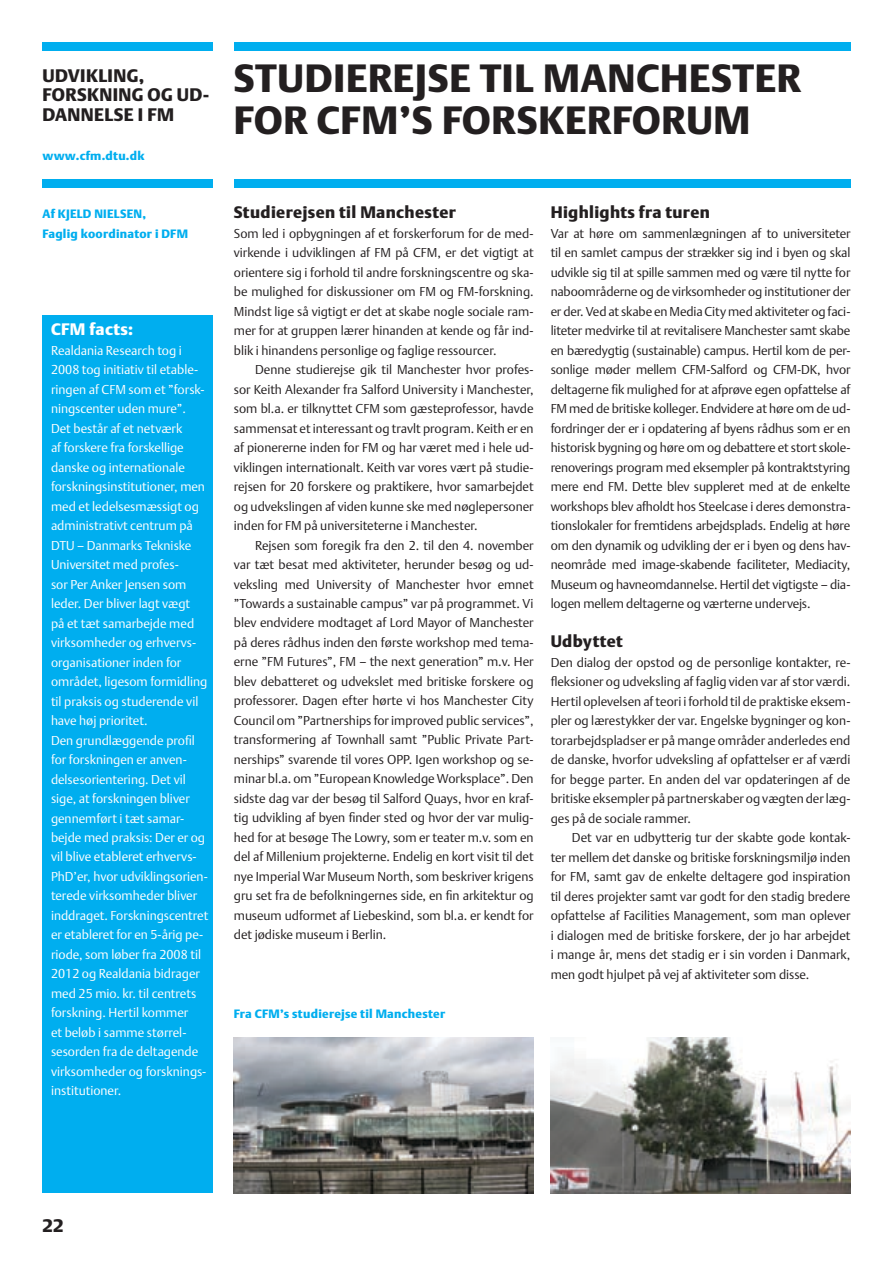
<style>
.page{position:relative;width:893px;height:1263px;background:#fff}
.page>*{position:absolute;margin:0;border:0;box-sizing:border-box;transform-origin:0 0}
.t1{font:39px/42px "DTL Argo T Black";letter-spacing:.02em;color:#231f20}
.t2{font:18px/19.5px "DTL Argo T Black";letter-spacing:.02em;color:#231f20}
.t3{font:16.5px "DTL Argo T Black";letter-spacing:.02em;color:#231f20}
.t4{font:16.5px "DTL Argo T Black";color:#fff}
.t5{font:12.75px/19.5px "DTL Argo T Light";color:#231f20;text-align:justify}
.t6{font:12.75px/19.5px "DTL Argo T Light";color:#fff}
.t7{font:12px/19.5px "DTL Argo T Black";letter-spacing:.02em;color:#00aeef}
</style>
<div class="page">
<div style="left:234px;top:179px;width:616px;height:9px;background:#00aeef"></div>
<div style="left:234px;top:43px;width:616px;height:8px;background:#00aeef"></div>
<div style="left:43px;top:179px;width:170px;height:9px;background:#00aeef"></div>
<div style="left:43px;top:43px;width:170px;height:8px;background:#00aeef"></div>
<img style="left:234px;top:1037px;width:300px;height:156px">
<img style="left:551px;top:1037px;width:299px;height:156px">
<div style="left:43px;top:316px;width:170px;height:877px;background:#00aeef"></div>
<h2 class="t2" style="left:43px;top:65px;width:168px">Udvikling, forskning og ud&shy;dannelse i FM</h2>
<p class="t7" style="left:43px;top:145px;width:104px">www.cfm.dtu.dk</p>
<p class="t7" style="left:43px;top:204px;width:129px">Af Kjeld Nielsen,<br>Faglig koordinator i DFM</p>
<p class="t4" style="left:51px;top:319px;width:13px">CFM</p>
<p class="t4" style="left:89px;top:319px;width:45px">facts:</p>
<p class="t6" style="left:51px;top:340px;width:159px">Realdania Research tog i<br>2008 tog initiativ til etable&shy;ringen af CFM som et ”forsk&shy;ningscenter uden mure”.<br>Det består af et netværk<br>af forskere fra forskellige danske og internationale forskningsinstitutioner, men med et ledelsesmæssigt og administrativt centrum på<br>DTU – Danmarks Tekniske<br>Universitet med profes-<br>sor Per Anker Jensen som leder. Der bliver lagt vægt<br>på et tæt samarbejde med virksomheder og erhvervs&shy;organisationer inden for området, ligesom formidling til praksis og studerende vil have høj prioritet.<br>Den grundlæggende profil for forskningen er anven&shy;delsesorientering. Det vil sige, at forskningen bliver gennemført i tæt samar&shy;bejde med praksis: Der er og vil blive etableret erhvervs-<br>PhD’er, hvor udviklingsorien&shy;terede virksomheder bliver inddraget. Forskningscentret er etableret for en 5-årig pe&shy;riode, som løber fra 2008 til<br>2012 og Realdania bidrager med 25 mio. kr. til centrets forskning. Hertil kommer<br>et beløb i samme størrel&shy;sesorden fra de deltagende virksomheder og forsknings&shy;institutioner.</p>
<h1 class="t1" style="left:234px;top:57px;width:568px">studierejse til Manchester for CFM</h1>
<h1 class="t1" style="left:399px;top:99px;width:353px">’s forskerforum</h1>
<p class="t3" style="left:234px;top:202px;width:224px">Studierejsen til Manchester</p>
<p class="t5" style="left:234px;top:223px;width:301px">Som led i opbygningen af et forskerforum for de med&shy;virkende i udviklingen af FM på CFM, er det vigtigt at orientere sig i forhold til andre forskningscentre og ska&shy;be mulighed for diskussioner om FM og FM-forskning.<br>Mindst lige så vigtigt er det at skabe nogle sociale ram&shy;mer for at gruppen lærer hinanden at kende og får ind&shy;blik i hinandens personlige og faglige ressourcer.</p>
<p class="t5" style="left:234px;top:360px;width:301px;text-indent:21px">Denne studierejse gik til Manchester hvor profes&shy;sor Keith Alexander fra Salford University i Manchester, som bl.a. er tilknyttet CFM som gæsteprofessor, havde sammensat et interessant og travlt program. Keith er en af pionererne inden for FM og har været med i hele ud&shy;viklingen internationalt. Keith var vores vært på studie&shy;rejsen for 20 forskere og praktikere, hvor samarbejdet og udvekslingen af viden kunne ske med nøglepersoner inden for FM på universiteterne i Manchester.</p>
<p class="t5" style="left:234px;top:535px;width:301px;text-indent:21px">Rejsen som foregik fra den 2. til den 4. november var tæt besat med aktiviteter, herunder besøg og ud&shy;veksling med University of Manchester hvor emnet ”Towards a sustainable campus” var på programmet. Vi blev endvidere modtaget af Lord Mayor of Manchester på deres rådhus inden den første workshop med tema&shy;erne ”FM Futures”, FM – the next generation” m.v. Her blev debatteret og udvekslet med britiske forskere og professorer. Dagen efter hørte vi hos Manchester City Council om ”Partnerships for improved public services”, transformering af Townhall samt ”Public Private Part&shy;nerships” svarende til vores OPP. Igen workshop og se&shy;minar bl.a. om ”European Knowledge Worksplace”. Den sidste dag var der besøg til Salford Quays, hvor en kraf&shy;tig udvikling af byen finder sted og hvor der var mulig&shy;hed for at besøge The Lowry, som er teater m.v. som en del af Millenium projekterne. Endelig en kort visit til det nye Imperial War Museum North, som beskriver krigens gru set fra de befolkningernes side, en fin arkitektur og museum udformet af Liebeskind, som bl.a. er kendt for det jødiske museum i Berlin.</p>
<p class="t7" style="left:234px;top:1003px;width:30px">Fra CFM</p>
<p class="t7" style="left:280px;top:1003px;width:167px">’s studierejse til Manchester</p>
<p class="t3" style="left:551px;top:202px;width:161px">Highlights fra turen</p>
<p class="t5" style="left:551px;top:223px;width:301px">Var at høre om sammenlægningen af to universiteter til en samlet campus der strækker sig ind i byen og skal udvikle sig til at spille sammen med og være til nytte for naboområderne og de virksomheder og institutioner der er der. Ved at skabe en Media City med aktiviteter og faci&shy;liteter medvirke til at revitalisere Manchester samt skabe en bæredygtig (sustainable) campus. Hertil kom de per&shy;sonlige møder mellem CFM-Salford og CFM-DK, hvor deltagerne fik mulighed for at afprøve egen opfattelse af FM med de britiske kolleger. Endvidere at høre om de ud&shy;fordringer der er i opdatering af byens rådhus som er en historisk bygning og høre om og debattere et stort skole&shy;renoverings program med eksempler på kontraktstyring mere end FM. Dette blev suppleret med at de enkelte workshops blev afholdt hos Steelcase i deres demonstra&shy;tionslokaler for fremtidens arbejdsplads. Endelig at høre om den dynamik og udvikling der er i byen og dens hav&shy;neområde med image-skabende faciliteter, Mediacity, Museum og havneomdannelse. Hertil det vigtigste – dia&shy;logen mellem deltagerne og værterne undervejs.</p>
<p class="t3" style="left:551px;top:631px;width:74px">Udbyttet</p>
<p class="t5" style="left:551px;top:652px;width:301px">Den dialog der opstod og de personlige kontakter, re&shy;fleksioner og udveksling af faglig viden var af stor værdi.<br>Hertil oplevelsen af teori i forhold til de praktiske eksem&shy;pler og lærestykker der var. Engelske bygninger og kon&shy;torarbejdspladser er på mange områder anderledes end de danske, hvorfor udveksling af opfattelser er af værdi for begge parter. En anden del var opdateringen af de britiske eksempler på partnerskaber og vægten der læg&shy;ges på de sociale rammer.</p>
<p class="t5" style="left:551px;top:828px;width:301px;text-indent:21px">Det var en udbytterig tur der skabte gode kontak&shy;ter mellem det danske og britiske forskningsmiljø inden for FM, samt gav de enkelte deltagere god inspiration til deres projekter samt var godt for den stadig bredere opfattelse af Facilities Management, som man oplever i dialogen med de britiske forskere, der jo har arbejdet i mange år, mens det stadig er i sin vorden i Danmark, men godt hjulpet på vej af aktiviteter som disse.</p>
<h2 class="t2" style="left:43px;top:1216px;width:23px">22</h2>
</div>
